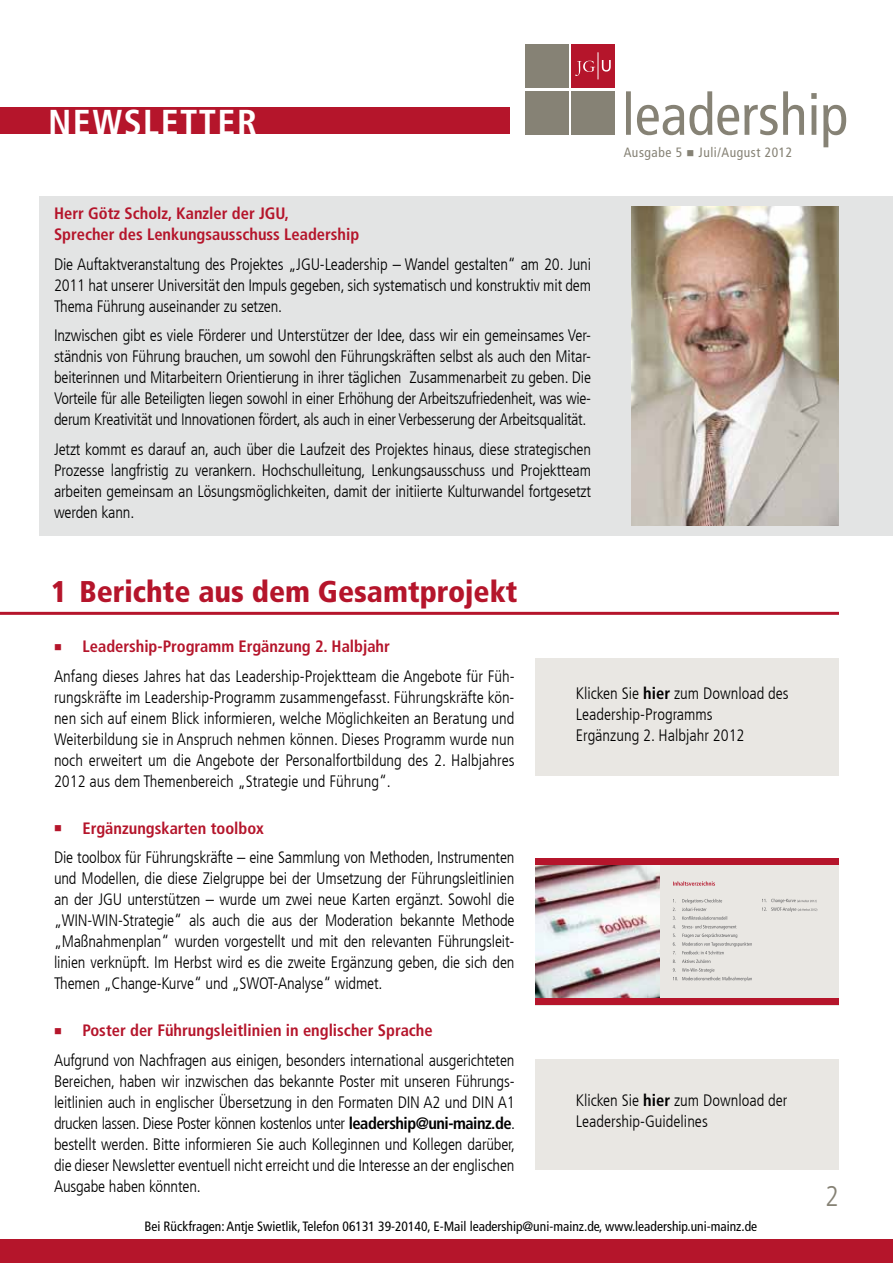
<style>
.page{position:relative;width:893px;height:1263px;background:#fff}
.page>*{position:absolute;margin:0;border:0;box-sizing:border-box;transform-origin:0 0}
.t1{font:700 condensed 36px "Frutiger LT Com";color:#fff}
.t2{font:900 condensed 30px "Frutiger LT Com";color:#b5152b}
.t3{font:300 condensed 28.5px "Frutiger LT Com";color:#868275}
.t4{font:300 condensed 16.5px/21px "Frutiger LT Com";letter-spacing:-.01em;color:#000;text-align:justify}
.t5{font:700 condensed 16.5px/21px "Frutiger LT Com";color:#b5152b}
.t6{font:condensed 13.5px "Frutiger LT Com";color:#000}
.t7{font:condensed 13.5px "Frutiger LT Com";letter-spacing:.04em;color:#868275}
.s1{color:#b5152b}
.s2{font-weight:700;color:#b5152b}
.s3{font-weight:700}
</style>
<div class="page">
<div style="left:40px;top:196px;width:853px;height:340px;background:#e3e4e4"></div>
<div style="left:536px;top:658px;width:303px;height:118px;background:#e9e7e3"></div>
<div style="left:0;top:1240px;width:893px;height:23px;background:#b5152b"></div>
<svg style="left:626px;top:91px;width:220px;height:56px"></svg>
<div style="left:572px;top:45px;width:43px;height:43px;background:#b5152b"></div>
<svg style="left:575px;top:52px;width:36px;height:27px"></svg>
<div style="left:525px;top:45px;width:44px;height:43px;background:#868275"></div>
<div style="left:525px;top:91px;width:44px;height:43px;background:#868275"></div>
<div style="left:572px;top:91px;width:43px;height:43px;background:#868275"></div>
<div style="left:0;top:108px;width:510px;height:26px;background:#b5152b"></div>
<hr style="left:0;top:612px;width:839px;height:3px;background:#b5152b">
<img style="left:631px;top:207px;width:208px;height:319px">
<div style="left:536px;top:858px;width:303px;height:147px;background:#e9e7e3"></div>
<img style="left:536px;top:865px;width:123px;height:133px">
<div style="left:536px;top:858px;width:303px;height:7px;background:#b5152b"></div>
<div style="left:536px;top:998px;width:303px;height:7px;background:#b5152b"></div>
<svg style="left:762px;top:898px;width:55px;height:14px"></svg>
<svg style="left:673px;top:899px;width:79px;height:82px"></svg>
<svg style="left:673px;top:881px;width:42px;height:5px"></svg>
<div style="left:536px;top:1059px;width:303px;height:110px;background:#e9e7e3"></div>
<h1 class="t1" style="left:48px;top:101px;width:46px">Newslette</h1>
<h1 class="t1" style="left:237px;top:101px;width:22px">r</h1>
<p class="t5" style="left:54px;top:203px;width:307px">Herr Götz Scholz, Kanzler der JGU,<br>Sprecher des Lenkungsausschuss Leadership</p>
<p class="t4" style="left:54px;top:254px;width:539px">Die Auftaktveranstaltung des Projektes „JGU-Leadership – Wandel gestalten“ am 20. Juni 2011 hat unserer Universität den Impuls gegeben, sich systematisch und konstruktiv mit dem Thema Führung auseinander zu setzen.</p>
<p class="t4" style="left:54px;top:325px;width:539px">Inzwischen gibt es viele Förderer und Unterstützer der Idee, dass wir ein gemeinsames Ver&shy;ständnis von Führung brauchen, um sowohl den Führungskräften selbst als auch den Mitar&shy;beiterinnen und Mitarbeitern Orientierung in ihrer täglichen Zusammenarbeit zu geben. Die Vorteile für alle Beteiligten liegen sowohl in einer Erhöhung der Arbeitszufriedenheit, was wie&shy;derum Kreativität und Innovationen fördert, als auch in einer Verbesserung der Arbeitsqualität.</p>
<p class="t4" style="left:54px;top:439px;width:539px">Jetzt kommt es darauf an, auch über die Laufzeit des Projektes hinaus, diese strategischen Prozesse langfristig zu verankern. Hochschulleitung, Lenkungsausschuss und Projektteam arbeiten gemeinsam an Lösungsmöglichkeiten, damit der initiierte Kulturwandel fortgesetzt werden kann.</p>
<p class="t7" style="left:624px;top:145px;width:170px">Ausgabe 5 ■ Juli/August 2012</p>
<h2 class="t2" style="left:51px;top:573px;width:468px">1 Berichte aus dem Gesamtprojekt</h2>
<p class="t4" style="left:54px;top:632px;width:462px;line-height:29.5px"><span class="s1">■</span> <span class="s2">Leadership-Programm Ergänzung 2. Halbjahr<br></span>Anfang dieses Jahres hat das Leadership-Projektteam die Angebote für Füh-</p>
<p class="t4" style="left:54px;top:687px;width:462px">rungskräfte im Leadership-Programm zusammengefasst. Führungskräfte kön&shy;nen sich auf einem Blick informieren, welche Möglichkeiten an Beratung und Weiterbildung sie in Anspruch nehmen können. Dieses Programm wurde nun noch erweitert um die Angebote der Personalfortbildung des 2. Halbjahres 2012 aus dem Themenbereich „Strategie und Führung“.</p>
<p class="t4" style="left:54px;top:814px;width:462px;line-height:29.5px"><span class="s1">■</span> <span class="s2">Ergänzungskarten toolbox<br></span>Die toolbox für Führungskräfte – eine Sammlung von Methoden, Instrumenten</p>
<p class="t4" style="left:54px;top:868px;width:462px">und Modellen, die diese Zielgruppe bei der Umsetzung der Führungsleitlinien an der JGU unterstützen – wurde um zwei neue Karten ergänzt. Sowohl die „WIN-WIN-Strategie“ als auch die aus der Moderation bekannte Methode „Maßnahmenplan“ wurden vorgestellt und mit den relevanten Führungsleit&shy;linien verknüpft. Im Herbst wird es die zweite Ergänzung geben, die sich den Themen „Change-Kurve“ und „SWOT-Analyse“ widmet.</p>
<p class="t4" style="left:54px;top:1016px;width:462px;line-height:29.5px"><span class="s1">■</span> <span class="s2">Poster der Führungsleitlinien in englischer Sprache<br></span>Aufgrund von Nachfragen aus einigen, besonders international ausgerichteten</p>
<p class="t4" style="left:54px;top:1071px;width:463px">Bereichen, haben wir inzwischen das bekannte Poster mit unseren Führungs&shy;leitlinien auch in englischer Übersetzung in den Formaten DIN A2 und DIN A1 drucken lassen. Diese Poster können kostenlos unter <span class="s3">leadership@uni-mainz.de</span>. bestellt werden. Bitte informieren Sie auch Kolleginnen und Kollegen darüber, die dieser Newsletter eventuell nicht erreicht und die Interesse an der englischen Ausgabe haben könnten.</p>
<p class="t4" style="left:576px;top:683px;width:214px;text-align:left">Klicken Sie <span class="s3">hier</span> zum Download des<br>Leadership-Programms<br>Ergänzung 2. Halbjahr 2012</p>
<p class="t4" style="left:576px;top:1090px;width:213px">Klicken Sie <span class="s3">hier</span> zum Download der<br>Leadership-Guidelines</p>
<p class="t6" style="left:144px;top:1218px;width:614px">Bei Rückfragen: Antje Swietlik, Telefon 06131 39-20140, E-Mail leadership@uni-mainz.de, www.leadership.uni-mainz.de</p>
<h3 class="t3" style="left:825px;top:1179px;width:15px">2</h3>
</div>
